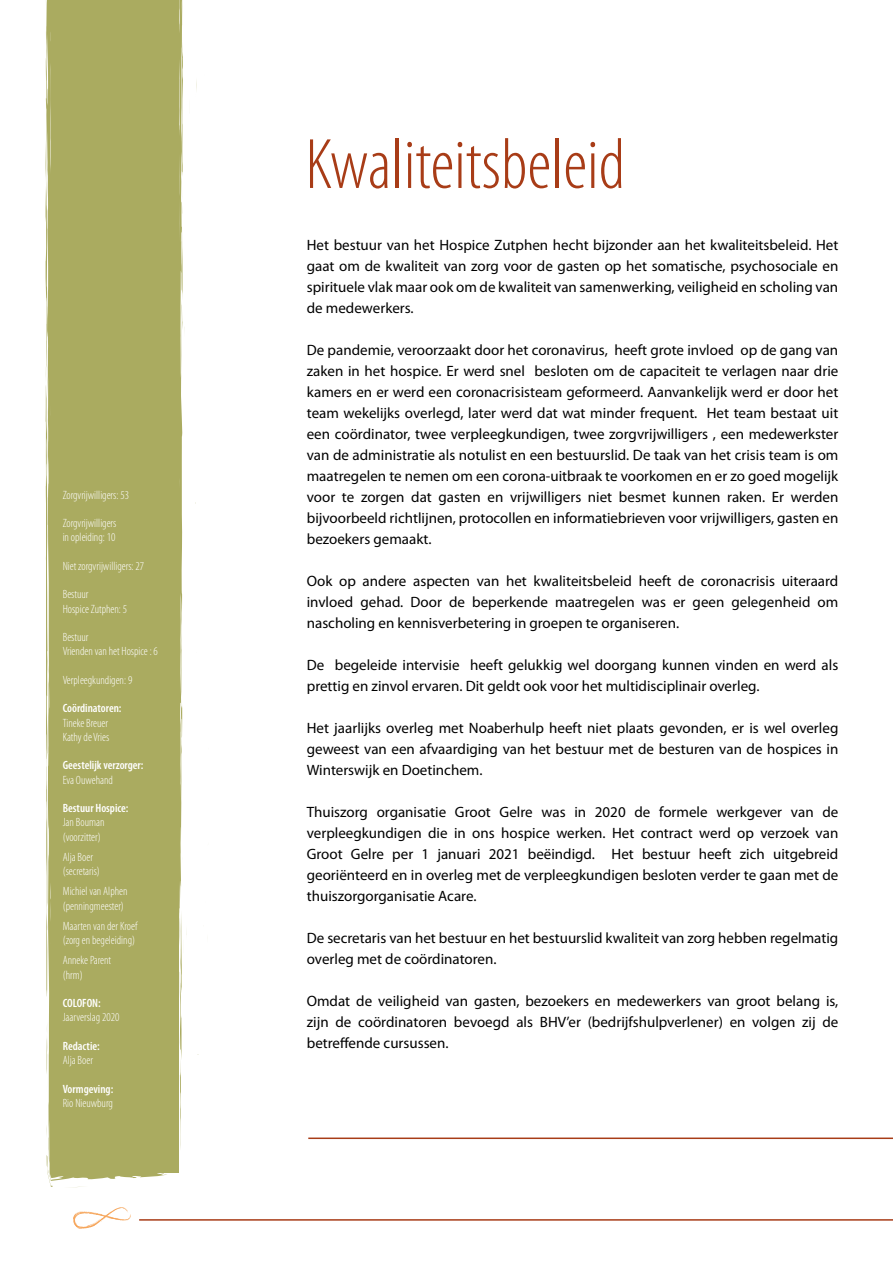
<style>
.page{position:relative;width:893px;height:1263px;background:#fff}
.page>*{position:absolute;margin:0;border:0;box-sizing:border-box;transform-origin:0 0}
.t1{font:300 condensed 72px "Myriad Pro";color:#a83c17}
.t2{font:15px/21px "Myriad Pro";color:#000;text-align:justify}
.t3{font:300 condensed 12px/14.2px "Myriad Pro";color:#fff}
.t4{font:600 condensed 12px "Myriad Pro";color:#fff}
</style>
<div class="page">
<hr style="left:139px;top:1219px;width:754px;height:2px;background:#a83c17">
<svg style="left:73px;top:1207px;width:58px;height:22px"></svg>
<div style="left:45px;top:0;width:138px;height:1181px;background:#aaab60"></div>
<hr style="left:177px;top:943px;width:1px;height:59px;background:#aaab60;border-radius:50%">
<svg style="left:179px;top:910px;width:8px;height:241px"></svg>
<svg style="left:182px;top:186px;width:1px;height:14px"></svg>
<svg style="left:182px;top:435px;width:1px;height:19px"></svg>
<svg style="left:181px;top:300px;width:4px;height:80px"></svg>
<svg style="left:176px;top:217px;width:1px;height:31px"></svg>
<svg style="left:178px;top:0;width:1px;height:27px"></svg>
<svg style="left:175px;top:77px;width:1px;height:12px"></svg>
<svg style="left:47px;top:1152px;width:7px;height:35px"></svg>
<svg style="left:46px;top:1022px;width:2px;height:71px"></svg>
<svg style="left:46px;top:79px;width:19px;height:932px;background:#b0b16c"></svg>
<svg style="left:47px;top:1124px;width:1px;height:14px"></svg>
<svg style="left:154px;top:1166px;width:10px;height:2px"></svg>
<hr style="left:308px;top:1137px;width:585px;height:2px;background:#a83c17">
<p class="t3" style="left:63px;top:487px;width:68px">Zorgvrijwilligers: 53</p>
<p class="t3" style="left:63px;top:516px;width:55px">Zorgvrijwilligers in opleiding: 10</p>
<p class="t3" style="left:63px;top:559px;width:83px">Niet zorgvrijwilligers: 27</p>
<p class="t3" style="left:63px;top:587px;width:66px">Bestuur<br>Hospice Zutphen: 5</p>
<p class="t3" style="left:63px;top:630px;width:97px">Bestuur<br>Vrienden van het Hospice : 6</p>
<p class="t3" style="left:63px;top:673px;width:71px">Verpleegkundigen: 9</p>
<p class="t4" style="left:63px;top:701px;width:60px">Coördinatoren:</p>
<p class="t3" style="left:63px;top:715px;width:48px">Tineke Breuer<br>Kathy de Vries</p>
<p class="t4" style="left:63px;top:758px;width:82px">Geestelijk verzorger:</p>
<p class="t3" style="left:63px;top:772px;width:52px">Eva Ouwehand</p>
<p class="t4" style="left:63px;top:801px;width:67px">Bestuur Hospice:</p>
<p class="t3" style="left:63px;top:815px;width:43px">Jan Bouman (voorzitter)</p>
<p class="t3" style="left:63px;top:850px;width:39px">Alja Boer (secretaris)</p>
<p class="t3" style="left:63px;top:884px;width:66px">Michiel van Alphen (penningmeester)</p>
<p class="t3" style="left:63px;top:919px;width:76px">Maarten van der Kroef (zorg en begeleiding)</p>
<p class="t3" style="left:63px;top:953px;width:50px">Anneke Parent (hrm)</p>
<p class="t4" style="left:63px;top:996px;width:40px">COLOFON:</p>
<p class="t3" style="left:63px;top:1010px;width:58px">Jaarverslag 2020</p>
<p class="t4" style="left:63px;top:1038px;width:39px">Redactie:</p>
<p class="t3" style="left:63px;top:1053px;width:32px">Alja Boer</p>
<p class="t4" style="left:63px;top:1081px;width:52px">Vormgeving:</p>
<p class="t3" style="left:63px;top:1095px;width:52px">Rio Nieuwburg</p>
<h1 class="t1" style="left:306px;top:122px;width:321px">Kwaliteitsbeleid</h1>
<p class="t2" style="left:307px;top:234px;width:533px">Het bestuur van het Hospice Zutphen hecht bijzonder aan het kwaliteitsbeleid. Het gaat om de kwaliteit van zorg voor de gasten op het somatische, psychosociale en spirituele vlak maar ook om de kwaliteit van samenwerking, veiligheid en scholing van de medewerkers.</p>
<p class="t2" style="left:307px;top:339px;width:533px">De pandemie, veroorzaakt door het coronavirus, heeft grote invloed op de gang van zaken in het hospice. Er werd snel besloten om de capaciteit te verlagen naar drie kamers en er werd een coronacrisisteam geformeerd. Aanvankelijk werd er door het team wekelijks overlegd, later werd dat wat minder frequent. Het team bestaat uit een coördinator, twee verpleegkundigen, twee zorgvrijwilligers , een medewerkster van de administratie als notulist en een bestuurslid. De taak van het crisis team is om maatregelen te nemen om een corona-uitbraak te voorkomen en er zo goed mogelijk voor te zorgen dat gasten en vrijwilligers niet besmet kunnen raken. Er werden bijvoorbeeld richtlijnen, protocollen en informatiebrieven voor vrijwilligers, gasten en bezoekers gemaakt.</p>
<p class="t2" style="left:307px;top:570px;width:533px">Ook op andere aspecten van het kwaliteitsbeleid heeft de coronacrisis uiteraard invloed gehad. Door de beperkende maatregelen was er geen gelegenheid om nascholing en kennisverbetering in groepen te organiseren.</p>
<p class="t2" style="left:307px;top:654px;width:533px">De begeleide intervisie heeft gelukkig wel doorgang kunnen vinden en werd als prettig en zinvol ervaren. Dit geldt ook voor het multidisciplinair overleg.</p>
<p class="t2" style="left:307px;top:717px;width:533px">Het jaarlijks overleg met Noaberhulp heeft niet plaats gevonden, er is wel overleg geweest van een afvaardiging van het bestuur met de besturen van de hospices in Winterswijk en Doetinchem.</p>
<p class="t2" style="left:307px;top:801px;width:533px">Thuiszorg organisatie Groot Gelre was in 2020 de formele werkgever van de verpleegkundigen die in ons hospice werken. Het contract werd op verzoek van Groot Gelre per 1 januari 2021 beëindigd. Het bestuur heeft zich uitgebreid georiënteerd en in overleg met de verpleegkundigen besloten verder te gaan met de thuiszorgorganisatie Acare.</p>
<p class="t2" style="left:307px;top:927px;width:533px">De secretaris van het bestuur en het bestuurslid kwaliteit van zorg hebben regelmatig overleg met de coördinatoren.</p>
<p class="t2" style="left:307px;top:990px;width:533px">Omdat de veiligheid van gasten, bezoekers en medewerkers van groot belang is, zijn de coördinatoren bevoegd als BHV’er (bedrijfshulpverlener) en volgen zij de betreffende cursussen.</p>
</div>
